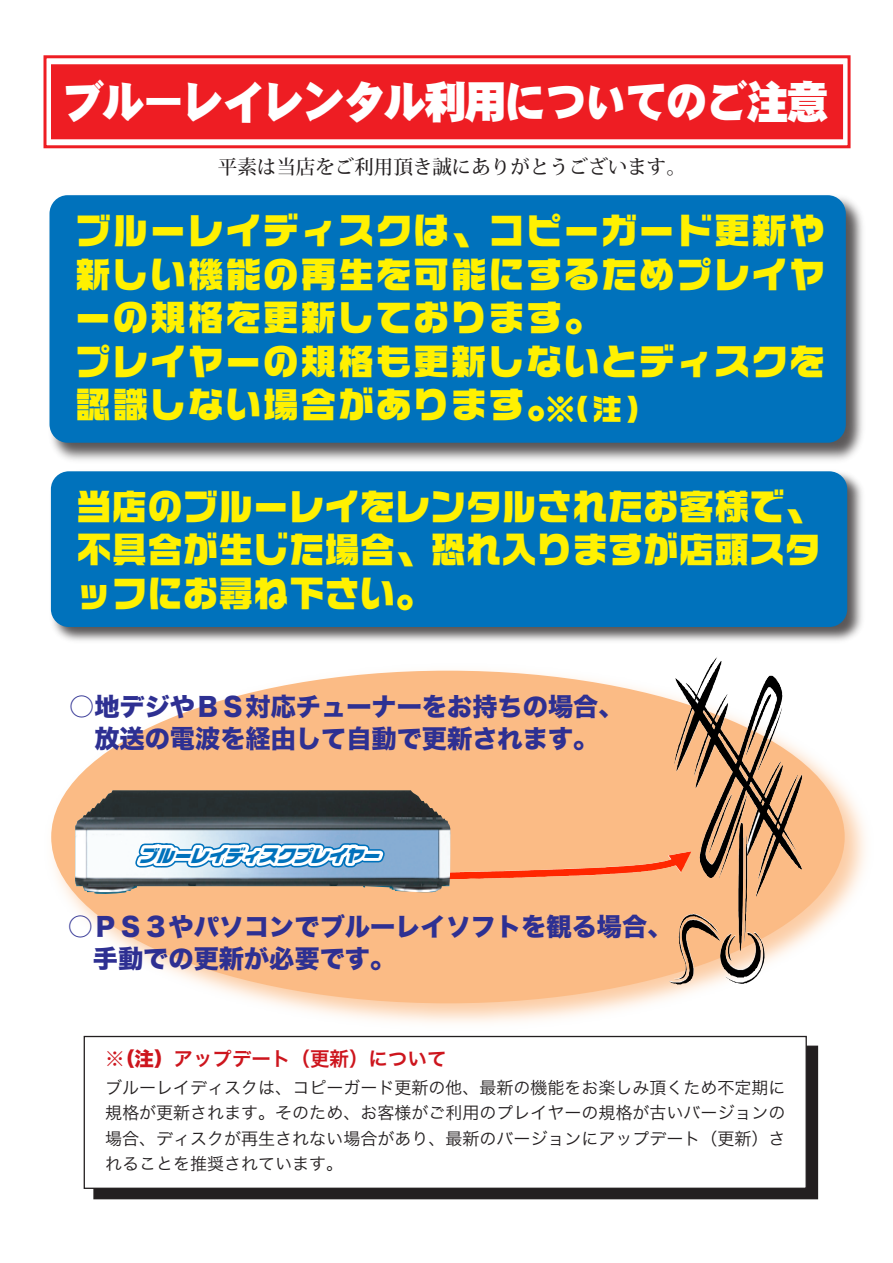
<style>
.page{position:relative;width:893px;height:1263px;background:#fff}
.page>*{position:absolute;margin:0;border:0;box-sizing:border-box;transform-origin:0 0}
.t1{font:45px "DF Gothic Std W12";letter-spacing:-.06em;color:#fff;scale:.95 1}
.t2{font:36.15px/43.5px "True Logo G Ultra RKSJ H";letter-spacing:.04em;color:#fff101}
.t3{font:25.2px/31.5px "Hira Kaku Std W8";color:#2e3092}
.t4{font:500 19.5px "Koz Min Pro";color:#231f20}
.t5{font:19.5px "Hira Kaku Pro W6";color:#cd151d}
.t6{font:italic 17.1px "True Logo G Ultra RKSJ H";color:#0072bc}
.t7{font:16.95px/25.5px "Hira Kaku Pro W3";color:#231f20;text-align:justify}
.s1{font-size:29.7px}
.s2{font-family:"Hira Kaku Std W8"}
</style>
<div class="page">
<img style="left:49px;top:199px;width:814px;height:262px">
<div style="left:50px;top:195px;width:796px;height:248px;background:#0072bc"></div>
<img style="left:51px;top:670px;width:815px;height:366px">
<div style="left:51px;top:671px;width:794px;height:332px;background:#fbbb85;border-radius:50%"></div>
<div style="left:94px;top:1046px;width:723px;height:153px;background:#231f20"></div>
<div style="left:84px;top:1036px;width:722px;height:152px;background:#fff"></div>
<div style="left:84px;top:1036px;width:723px;height:153px;border:1px solid #231f20"></div>
<div style="left:44px;top:55px;width:806px;height:93px;border:3px solid #ee1d23"></div>
<img style="left:699px;top:657px;width:28px;height:61px">
<div style="left:51px;top:64px;width:792px;height:75px;background:#ee1d23"></div>
<img style="left:451px;top:851px;width:240px;height:28px">
<img style="left:50px;top:475px;width:812px;height:166px">
<div style="left:51px;top:471px;width:796px;height:156px;background:#0072bc"></div>
<img style="left:74px;top:790px;width:377px;height:105px">
<p class="t1" style="left:62px;top:78px;width:809px">ブルーレイレンタル利用についてのご注意</p>
<p class="t4" style="left:218px;top:153px;width:469px">平素は当店をご利用頂き誠にありがとうございます。</p>
<p class="t2" style="left:75px;top:209px;width:752px">ブルーレイディスクは、コピーガード更新や新しい機能の再生を可能にするためプレイヤーの規格を更新しております。<br>プレイヤーの規格も更新しないとディスクを認識しない場合があります。<span class="s1">※（注）</span></p>
<p class="t2" style="left:77px;top:484px;width:745px;text-align:justify">当店のブルーレイをレンタルされたお客様で、不具合が生じた場合、恐れ入りますが店頭スタッフにお尋ね下さい。</p>
<p class="t3" style="left:69px;top:692px;width:556px">○地デジやＢＳ対応チューナーをお持ちの場合、　放送の電波を経由して自動で更新されます。</p>
<p class="t6" style="left:139px;top:847px;width:248px">ブルーレイディスクプレイヤー</p>
<p class="t3" style="left:68px;top:912px;width:606px">○ＰＳ３やパソコンでブルーレイソフトを観る場合、　手動での更新が必要です。</p>
<p class="t5" style="left:105px;top:1041px;width:343px"><span class="s2">※（注）</span>アップデート（更新）について</p>
<p class="t7" style="left:105px;top:1073px;width:682px">ブルーレイディスクは、コピーガード更新の他、最新の機能をお楽しみ頂くため不定期に規格が更新されます。そのため、お客様がご利用のプレイヤーの規格が古いバージョンの場合、ディスクが再生されない場合があり、最新のバージョンにアップデート（更新）されることを推奨されています。</p>
</div>
